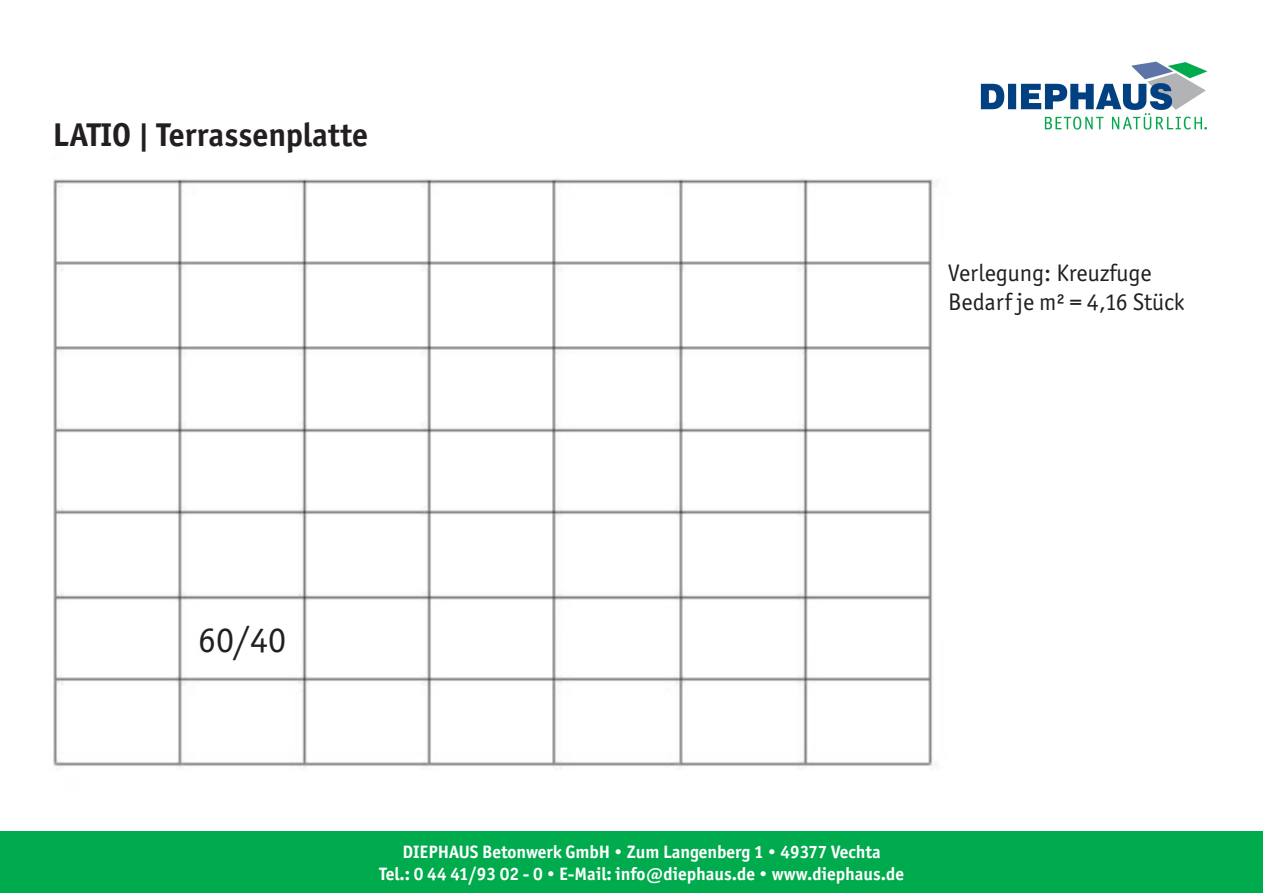
<style>
.page{position:relative;width:1263px;height:893px;background:#fff}
.page>*{position:absolute;margin:0;border:0;box-sizing:border-box;transform-origin:0 0}
.t1{font:36px "Officina Sans ITC Std";color:#231f20}
.t2{font:700 33px "Officina Sans ITC Std";color:#231f20}
.t3{font:24px/28.8px "Officina Sans ITC Std";color:#231f20}
.t4{font:700 18px/21.6px "Officina Sans ITC Std";color:#fff;text-align:center}
</style>
<div class="page">
<div style="left:0;top:831px;width:1263px;height:62px;background:#00ab4d"></div>
<img style="left:53px;top:179px;width:885px;height:590px">
<img style="left:980px;top:62px;width:228px;height:68px">
<div style="left:204px;top:613px;width:90px;height:52px;background:#fff"></div>
<h2 class="t2" style="left:53px;top:114px;width:317px">LATIO | Terrassenplatte</h2>
<h3 class="t3" style="left:948px;top:258px;width:238px">Verlegung: Kreuzfuge<br>Bedarf je m² = 4,16 Stück</h3>
<h1 class="t1" style="left:198px;top:619px;width:89px">60/40</h1>
<p class="t4" style="left:379px;top:841px;width:526px">DIEPHAUS Betonwerk GmbH • Zum Langenberg 1 • 49377 Vechta<br>Tel.: 0 44 41/93 02 - 0 • E-Mail: info@diephaus.de • www.diephaus.de</p>
</div>
